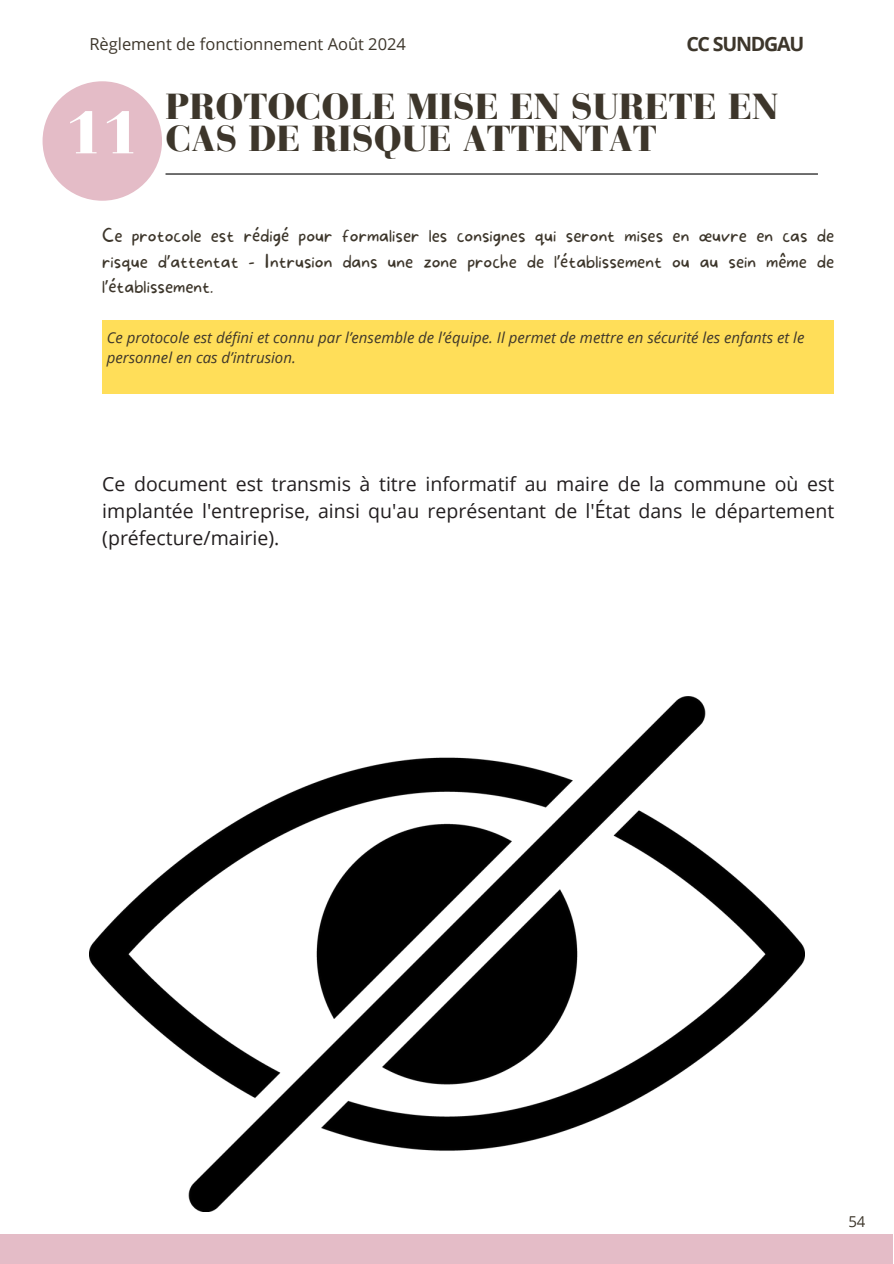
<style>
.page{position:relative;width:894px;height:1264px;background:#fff}
.page>*{position:absolute;margin:0;border:0;box-sizing:border-box;transform-origin:0 0}
.t1{font:900 60px "Bauer Bodoni Pro";color:#fff}
.t2{font:900 36px/32.7px "Bauer Bodoni Pro";color:#3d362b}
.t3{font:700 19.65px "Open Sans";letter-spacing:-.065em;color:#3d362b}
.t4{font:19.5px/27px "Open Sans";color:#231f20;text-align:justify}
.t5{font:100 18px/25.8px "More Sugar";color:#3d362b;text-align:justify}
.t6{font:16.5px "Open Sans";color:#3d362b}
.t7{font:italic 15px/20.2px "Open Sans";color:#3d362b}
.t8{font:15px "Open Sans";color:#3d362b}
.s1{font-family:"Noto Sans";font-weight:400}
</style>
<div class="page">
<hr style="left:165px;top:173px;width:652px;height:1px;background:#000">
<div style="left:43px;top:81px;width:119px;height:120px;background:#e4bcc7;border-radius:50%"></div>
<div style="left:102px;top:321px;width:731px;height:73px;background:#ffde59"></div>
<div style="left:0;top:1233px;width:892px;height:30px;background:#e4bcc7"></div>
<img style="left:89px;top:696px;width:714px;height:515px">
<p class="t6" style="left:89px;top:33px;width:318px">Règlement de fonctionnement Août 2024</p>
<h3 class="t3" style="left:686px;top:30px;width:119px">CC SUNDGAU</h3>
<p class="t1" style="left:65px;top:109px;width:75px">11</p>
<p class="t2" style="left:165px;top:94px;width:614px">PROTOCOLE MISE EN SURETE EN<br>CAS DE RISQUE ATTENTAT</p>
<p class="t5" style="left:102px;top:223px;width:733px">Ce protocole est rédigé pour formaliser les consignes qui seront mises en œuvre en cas de risque d<span class="s1">’</span>attentat - Intrusion dans une zone proche de l<span class="s1">’</span>établissement ou au sein même de l<span class="s1">’</span>établissement.</p>
<p class="t7" style="left:107px;top:327px;width:699px">Ce protocole est défini et connu par l’ensemble de l’équipe. Il permet de mettre en sécurité les enfants et le personnel en cas d’intrusion.</p>
<p class="t4" style="left:102px;top:470px;width:733px">Ce document est transmis à titre informatif au maire de la commune où est implantée l'entreprise, ainsi qu'au représentant de l'État dans le département (préfecture/mairie).</p>
<h3 class="t8" style="left:848px;top:1210px;width:19px">54</h3>
</div>
